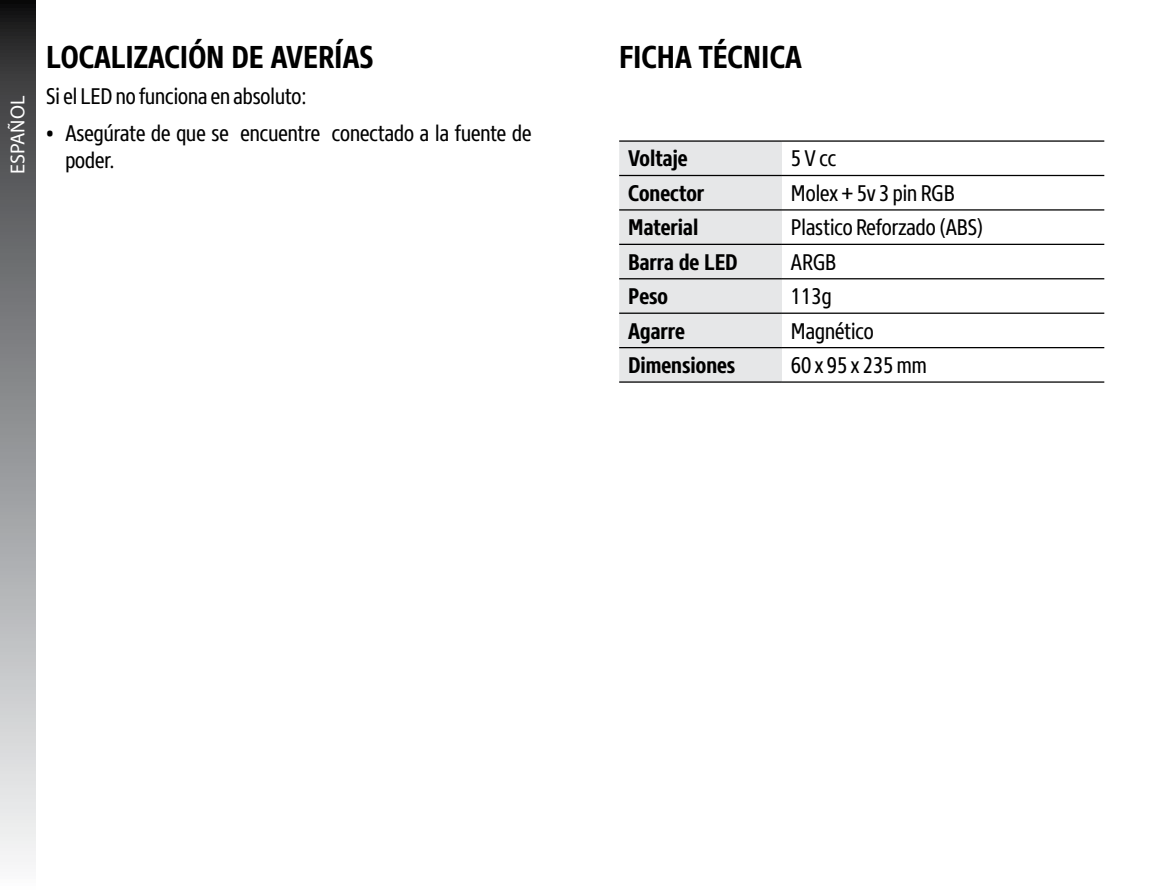
<style>
.page{position:relative;width:1149px;height:893px;background:#fff}
.page>*{position:absolute;margin:0;border:0;box-sizing:border-box;transform-origin:0 0}
.t1{font:700 31.5px "Core Sans N67 Cn";color:#000}
.t2{font:22.5px/27px "Core Sans N47 Cn";color:#000}
.t3{font:700 22.5px "Core Sans N67 Cn";color:#000}
.t4{font:22.5px "Core Sans N47 Cn";letter-spacing:.075em;color:#000}
.t5{font:20.25px "Myriad Pro";color:#fff}
</style>
<div class="page">
<svg style="left:0;top:0;width:36px;height:862px;background:#8f9092"></svg>
<div style="left:619px;top:142px;width:162px;height:239px;background:#e6e7e8"></div>
<hr style="left:619px;top:140px;width:162px;height:2px;background:#000">
<hr style="left:781px;top:140px;width:322px;height:2px;background:#000">
<hr style="left:619px;top:175px;width:162px;height:1px;background:#000">
<hr style="left:781px;top:175px;width:322px;height:1px;background:#000">
<hr style="left:619px;top:209px;width:162px;height:2px;background:#000">
<hr style="left:781px;top:209px;width:322px;height:2px;background:#000">
<hr style="left:619px;top:244px;width:162px;height:1px;background:#000">
<hr style="left:781px;top:244px;width:322px;height:1px;background:#000">
<hr style="left:619px;top:278px;width:162px;height:1px;background:#000">
<hr style="left:781px;top:278px;width:322px;height:1px;background:#000">
<hr style="left:619px;top:313px;width:162px;height:1px;background:#000">
<hr style="left:781px;top:313px;width:322px;height:1px;background:#000">
<hr style="left:619px;top:347px;width:162px;height:1px;background:#000">
<hr style="left:781px;top:347px;width:322px;height:1px;background:#000">
<hr style="left:619px;top:381px;width:162px;height:2px;background:#000">
<hr style="left:781px;top:381px;width:322px;height:2px;background:#000">
<p class="t5" style="left:5px;top:174px;width:80px;rotate:-90deg">ESPAÑOL</p>
<h1 class="t1" style="left:46px;top:36px;width:329px">LOCALIZACIÓN DE AVERÍAS</h1>
<p class="t2" style="left:46px;top:83px;width:262px">Si el LED no funciona en absoluto:</p>
<p class="t2" style="left:65px;top:119px;width:467px;text-indent:-19px">• Asegúrate de que se encuentre conectado a la fuente de poder.</p>
<h1 class="t1" style="left:619px;top:36px;width:184px">FICHA TÉCNICA</h1>
<p class="t3" style="left:628px;top:144px;width:61px">Voltaje</p>
<p class="t2" style="left:790px;top:145px;width:47px">5Vcc</p>
<p class="t3" style="left:628px;top:178px;width:78px">Conector</p>
<p class="t2" style="left:790px;top:179px;width:165px">Molex + 5v 3 pin RGB</p>
<p class="t3" style="left:628px;top:213px;width:72px">Material</p>
<p class="t2" style="left:790px;top:214px;width:194px">Plastico Reforzado (ABS)</p>
<p class="t3" style="left:628px;top:247px;width:111px">Barra de LED</p>
<p class="t2" style="left:790px;top:248px;width:47px">ARGB</p>
<p class="t3" style="left:628px;top:282px;width:41px">Peso</p>
<p class="t2" style="left:790px;top:283px;width:42px">113g</p>
<p class="t3" style="left:628px;top:316px;width:58px">Agarre</p>
<p class="t2" style="left:790px;top:317px;width:84px">Magnético</p>
<p class="t3" style="left:628px;top:351px;width:109px">Dimensiones</p>
<p class="t4" style="left:790px;top:351px;width:137px">60x95x235mm</p>
</div>
